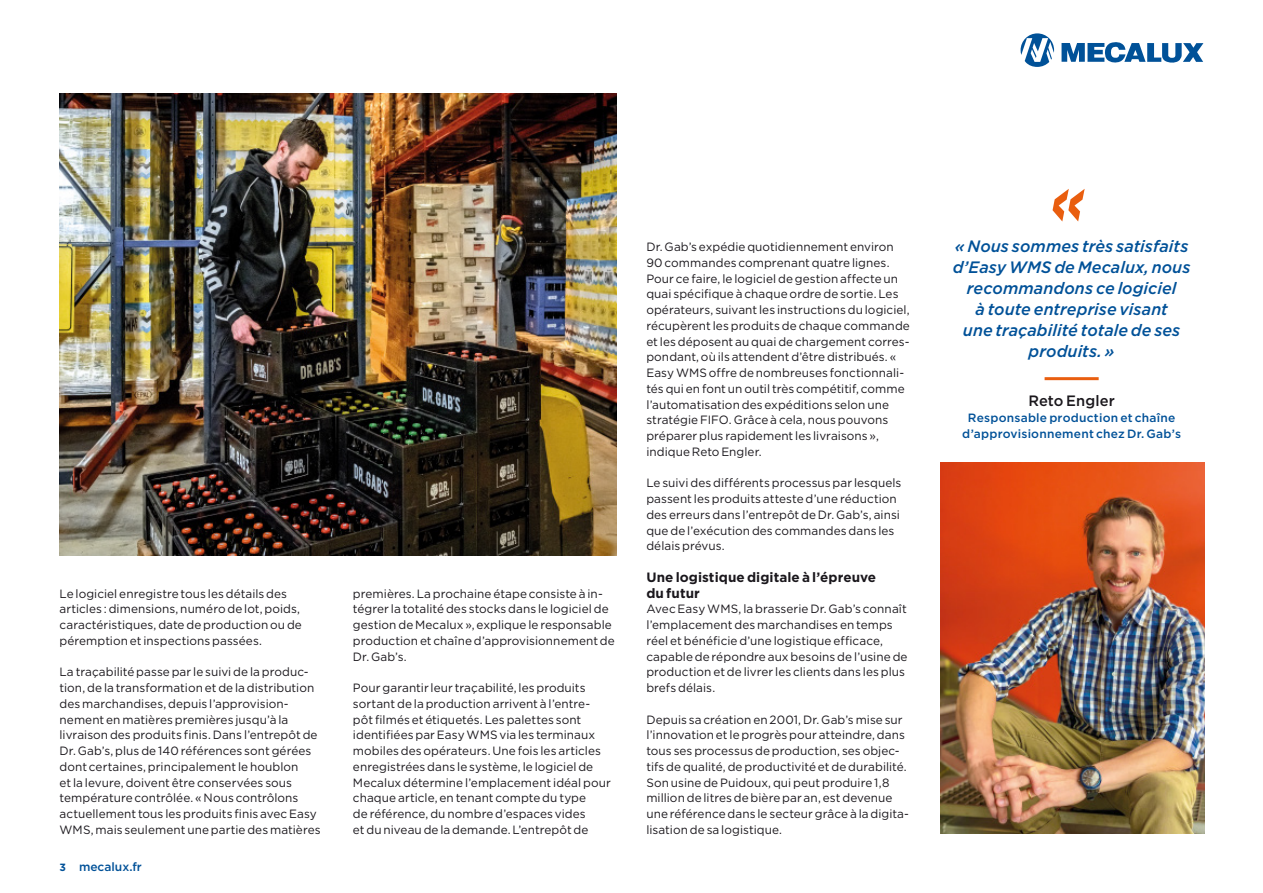
<style>
.page{position:relative;width:1263px;height:893px;background:#fff}
.page>*{position:absolute;margin:0;border:0;box-sizing:border-box;transform-origin:0 0}
.t1{font:italic 500 16.5px/21px "Gotham";letter-spacing:.005em;color:#005198;text-align:center}
.t2{font:500 15px "Gotham";letter-spacing:.01em;color:#1a171c}
.t3{font:700 13.5px/15.8px "Gotham";letter-spacing:.005em;color:#1a171c}
.t4{font:12px/15.8px "Gotham";letter-spacing:.005em;color:#1a171c}
.t5{font:500 12px/15.8px "Gotham";letter-spacing:.02em;color:#005198;text-align:center}
.t6{font:500 12px "Gotham";color:#005198}
.s1{font-weight:700;font-size:10.5px}
</style>
<div class="page">
<svg style="left:1020px;top:33px;width:34px;height:34px"></svg>
<svg style="left:1061px;top:42px;width:142px;height:21px"></svg>
<hr style="left:1044px;top:377px;width:55px;height:3px;background:#e95e0f">
<img style="left:60px;top:94px;width:557px;height:462px">
<img style="left:940px;top:462px;width:265px;height:372px">
<svg style="left:1052px;top:189px;width:33px;height:32px"></svg>
<p class="t4" style="left:60px;top:585px;width:244px">Le logiciel enregistre tous les détails des articles : dimensions, numéro de lot, poids, caractéristiques, date de production ou de péremption et inspections passées.</p>
<p class="t4" style="left:60px;top:664px;width:263px">La traçabilité passe par le suivi de la produc&shy;tion, de la transformation et de la distribution des marchandises, depuis l’approvision&shy;nement en matières premières jusqu’à la livraison des produits finis. Dans l’entrepôt de Dr. Gab’s, plus de 140 références sont gérées dont certaines, principalement le houblon<br>et la levure, doivent être conservées sous température contrôlée. « Nous contrôlons actuellement tous les produits finis avec Easy WMS, mais seulement une partie des matières</p>
<p class="t6" style="left:60px;top:859px;width:84px"><span class="s1">3</span> mecalux.fr</p>
<p class="t4" style="left:353px;top:585px;width:263px">premières. La prochaine étape consiste à in&shy;tégrer la totalité des stocks dans le logiciel de gestion de Mecalux », explique le responsable production et chaîne d’approvisionnement de Dr. Gab’s.</p>
<p class="t4" style="left:353px;top:680px;width:259px">Pour garantir leur traçabilité, les produits sortant de la production arrivent à l’entre&shy;pôt filmés et étiquetés. Les palettes sont identifiées par Easy WMS via les terminaux mobiles des opérateurs. Une fois les articles enregistrées dans le système, le logiciel de Mecalux détermine l’emplacement idéal pour chaque article, en tenant compte du type<br>de référence, du nombre d’espaces vides<br>et du niveau de la demande. L’entrepôt de</p>
<p class="t4" style="left:646px;top:239px;width:265px">Dr. Gab’s expédie quotidiennement environ 90 commandes comprenant quatre lignes.<br>Pour ce faire, le logiciel de gestion affecte un quai spécifique à chaque ordre de sortie. Les opérateurs, suivant les instructions du logiciel, récupèrent les produits de chaque commande et les déposent au quai de chargement corres&shy;pondant, où ils attendent d’être distribués. « Easy WMS offre de nombreuses fonctionnali&shy;tés qui en font un outil très compétitif, comme l’automatisation des expéditions selon une stratégie FIFO. Grâce à cela, nous pouvons préparer plus rapidement les livraisons », indique Reto Engler.</p>
<p class="t4" style="left:646px;top:475px;width:257px">Le suivi des différents processus par lesquels passent les produits atteste d’une réduction des erreurs dans l’entrepôt de Dr. Gab’s, ainsi que de l’exécution des commandes dans les délais prévus.</p>
<p class="t3" style="left:646px;top:569px;width:231px">Une logistique digitale à l’épreuve du futur</p>
<p class="t4" style="left:646px;top:601px;width:263px">Avec Easy WMS, la brasserie Dr. Gab’s connaît l’emplacement des marchandises en temps réel et bénéficie d’une logistique efficace, capable de répondre aux besoins de l’usine de production et de livrer les clients dans les plus brefs délais.</p>
<p class="t4" style="left:646px;top:711px;width:264px">Depuis sa création en 2001, Dr. Gab’s mise sur l’innovation et le progrès pour atteindre, dans tous ses processus de production, ses objec&shy;tifs de qualité, de productivité et de durabilité.<br>Son usine de Puidoux, qui peut produire 1,8 million de litres de bière par an, est devenue une référence dans le secteur grâce à la digita&shy;lisation de sa logistique.</p>
<h1 class="t1" style="left:953px;top:235px;width:239px">« Nous sommes très satisfaits d’Easy WMS de Mecalux, nous recommandons ce logiciel<br>à toute entreprise visant<br>une traçabilité totale de ses produits. »</h1>
<p class="t2" style="left:1028px;top:391px;width:88px">Reto Engler</p>
<p class="t5" style="left:962px;top:410px;width:220px">Responsable production et chaîne d’approvisionnement chez Dr. Gab’s</p>
</div>
